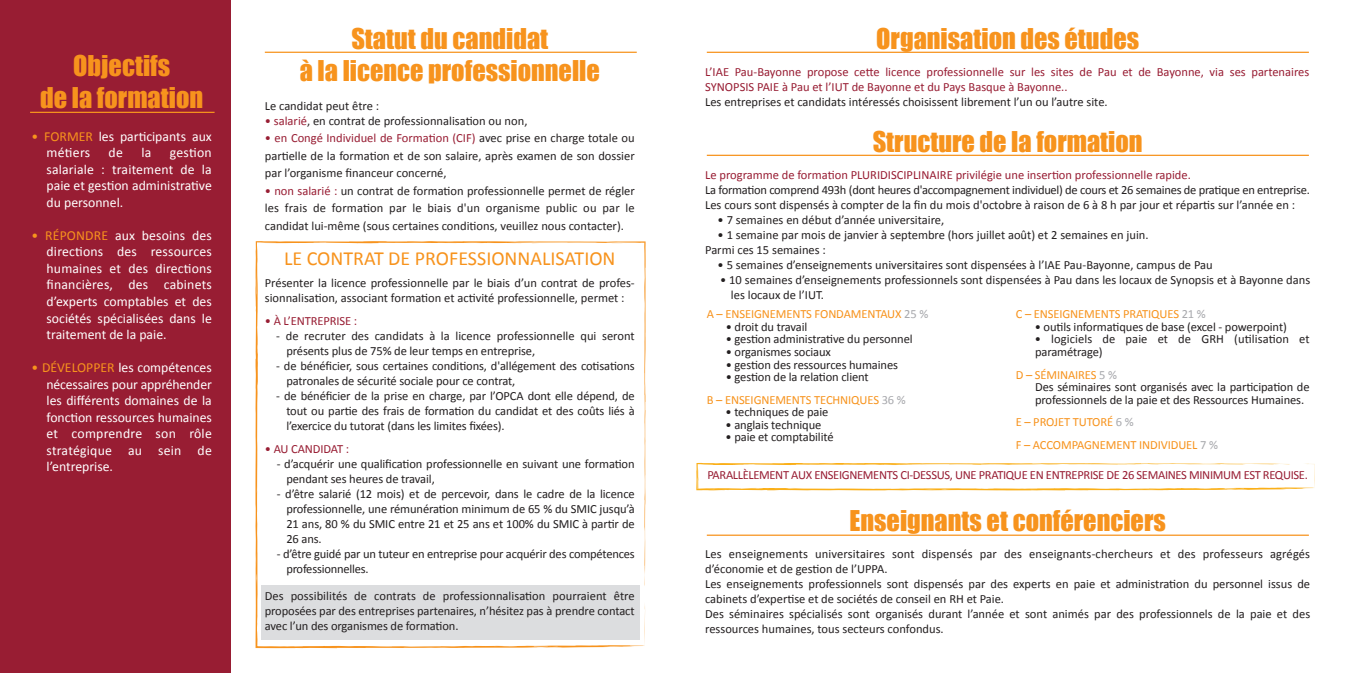
<style>
.page{position:relative;width:1348px;height:673px;background:#fff}
.page>*{position:absolute;margin:0;border:0;box-sizing:border-box;transform-origin:0 0}
.t1{font:26.25px/31.5px "Impact";color:#f7931d;text-align:center}
.t2{font:20px "Calibri";color:#f7931d}
.t3{font:13.75px/16.5px "Calibri";color:#fff;text-align:justify}
.t4{font:12.5px/15px "Calibri";letter-spacing:-.005em;color:#231f20}
.t5{font:12.5px/15px "Calibri";color:#981d33}
.t6{font:12.5px/22.5px "Calibri";letter-spacing:-.01em;color:#f7931d}
.t7{font:12.5px "Calibri";letter-spacing:-.025em;color:#981d33}
.s1{color:#f7931d}
.s2{color:#981d33}
.s3{color:#a8a9ad}
</style>
<div class="page">
<div style="left:0;top:0;width:231px;height:672px;background:#981d33"></div>
<hr style="left:30px;top:112px;width:184px;height:1px;background:#f7931d">
<svg style="left:255px;top:241px;width:391px;height:406px"></svg>
<svg style="left:644px;top:535px;width:1px;height:36px"></svg>
<svg style="left:644px;top:450px;width:1px;height:25px"></svg>
<svg style="left:644px;top:411px;width:1px;height:24px"></svg>
<svg style="left:607px;top:243px;width:16px;height:1px"></svg>
<svg style="left:567px;top:241px;width:16px;height:2px"></svg>
<svg style="left:487px;top:243px;width:16px;height:1px"></svg>
<svg style="left:444px;top:243px;width:13px;height:1px"></svg>
<svg style="left:257px;top:471px;width:1px;height:24px"></svg>
<svg style="left:415px;top:645px;width:17px;height:1px"></svg>
<hr style="left:265px;top:52px;width:371px;height:1px;background:#f7931d">
<hr style="left:706px;top:52px;width:602px;height:1px;background:#f7931d">
<hr style="left:706px;top:154px;width:602px;height:2px;background:#f7931d">
<hr style="left:706px;top:534px;width:602px;height:1px;background:#f7931d">
<svg style="left:696px;top:462px;width:619px;height:28px"></svg>
<h1 class="t1" style="left:40px;top:49px;width:164px">Objectifs<br>de la formation</h1>
<p class="t3" style="left:47px;top:128px;width:167px;text-indent:-15px"><span class="s1">• FORMER</span> les participants aux métiers</p>
<p class="t3" style="left:109px;top:144px;width:16px">de</p>
<p class="t3" style="left:141px;top:144px;width:12px">la</p>
<p class="t3" style="left:47px;top:144px;width:167px;text-indent:123px">gestion salariale : traitement de la paie et gestion administrative du personnel.</p>
<p class="t3" style="left:47px;top:227px;width:167px;text-indent:-15px"><span class="s1">• RÉPONDRE</span> aux besoins des directions des ressources humaines et des directions financières, des cabinets d’experts comptables et des sociétés spécialisées dans le traitement de la paie.</p>
<p class="t3" style="left:47px;top:359px;width:167px;text-indent:-15px"><span class="s1">• DÉVELOPPER</span> les compétences nécessaires pour appréhender les différents domaines de la fonction ressources humaines et comprendre son rôle stratégique au sein de l’entreprise.</p>
<h1 class="t1" style="left:300px;top:23px;width:301px">Statut du candidat<br>à la licence professionnelle</h1>
<p class="t4" style="left:265px;top:98px;width:116px">Le candidat peut être :</p>
<p class="t4" style="left:265px;top:113px;width:264px"><span class="s2">• salarié</span>, en contrat de professionnalisation ou non,</p>
<p class="t4" style="left:265px;top:129px;width:371px;line-height:17.5px;text-align:justify"><span class="s2">• en Congé Individuel de Formation (CIF)</span> avec prise en charge totale ou partielle de la formation et de son salaire, après examen de son dossier par l’organisme financeur concerné,</p>
<p class="t4" style="left:265px;top:182px;width:371px;line-height:17.5px;text-align:justify"><span class="s2">• non salarié :</span> un contrat de formation professionnelle permet de régler les frais de formation par le biais d'un organisme public ou par le candidat lui-même (sous certaines conditions, veuillez nous contacter).</p>
<h2 class="t2" style="left:284px;top:245px;width:333px">LE CONTRAT DE PROFESSIONNALISATION</h2>
<p class="t4" style="left:265px;top:275px;width:371px">Présenter la licence professionnelle par le biais d’un contrat de profes&shy;sionnalisation, associant formation et activité professionnelle, permet :</p>
<p class="t5" style="left:265px;top:313px;width:94px">• À L’ENTREPRISE :</p>
<p class="t4" style="left:286px;top:328px;width:350px;text-indent:-10px">- de recruter des candidats à la licence professionnelle qui seront présents plus de 75% de leur temps en entreprise,</p>
<p class="t4" style="left:286px;top:358px;width:350px;text-indent:-10px">- de bénéficier, sous certaines conditions, d'allégement des cotisations patronales de sécurité sociale pour ce contrat,</p>
<p class="t4" style="left:286px;top:388px;width:350px;text-align:justify;text-indent:-10px">- de bénéficier de la prise en charge, par l’OPCA dont elle dépend, de tout ou partie des frais de formation du candidat et des coûts liés à l’exercice du tutorat (dans les limites fixées).</p>
<p class="t5" style="left:265px;top:440px;width:86px">• AU CANDIDAT :</p>
<p class="t4" style="left:286px;top:455px;width:350px;text-indent:-10px">- d’acquérir une qualification professionnelle en suivant une formation pendant ses heures de travail,</p>
<p class="t4" style="left:286px;top:485px;width:350px;text-align:justify;text-indent:-10px">- d’être salarié (12 mois) et de percevoir, dans le cadre de la licence professionnelle, une rémunération minimum de 65 % du SMIC jusqu’à 21 ans, 80 % du SMIC entre 21 et 25 ans et 100% du SMIC à partir de 26 ans.</p>
<p class="t4" style="left:286px;top:545px;width:350px;text-indent:-10px">- d’être guidé par un tuteur en entreprise pour acquérir des compétences professionnelles.</p>
<p class="t4" style="left:265px;top:588px;width:371px;text-align:justify">Des possibilités de contrats de professionnalisation pourraient être proposées par des entreprises partenaires, n’hésitez pas à prendre contact avec l’un des organismes de formation.</p>
<h1 class="t1" style="left:876px;top:23px;width:264px">Organisation des études</h1>
<p class="t5" style="left:705px;top:64px;width:605px">L’IAE Pau-Bayonne propose cette licence professionnelle sur les sites de Pau et de Bayonne, via ses partenaires<br>SYNOPSIS PAIE à Pau et l’IUT de Bayonne et du Pays Basque à Bayonne..</p>
<p class="t4" style="left:705px;top:94px;width:404px">Les entreprises et candidats intéressés choisissent librement l’un ou l’autre site.</p>
<h1 class="t1" style="left:872px;top:125px;width:271px">Structure de la formation</h1>
<p class="t5" style="left:705px;top:167px;width:487px">Le programme de formation PLURIDISCIPLINAIRE privilégie une insertion professionnelle rapide.</p>
<p class="t4" style="left:705px;top:182px;width:606px">La formation comprend 493h (dont heures d'accompagnement individuel) de cours et 26 semaines de pratique en entreprise.<br>Les cours sont dispensés à compter de la fin du mois d'octobre à raison de 6 à 8 h par jour et répartis sur l’année en :</p>
<p class="t4" style="left:717px;top:212px;width:228px">• 7 semaines en début d’année universitaire,</p>
<p class="t4" style="left:705px;top:227px;width:445px;text-indent:12px">• 1 semaine par mois de janvier à septembre (hors juillet août) et 2 semaines en juin.<br>Parmi ces 15 semaines :</p>
<p class="t4" style="left:717px;top:257px;width:496px">• 5 semaines d’enseignements universitaires sont dispensées à l’IAE Pau-Bayonne, campus de Pau</p>
<p class="t4" style="left:730px;top:272px;width:580px;text-indent:-11px">• 10 semaines d’enseignements professionnels sont dispensées à Pau dans les locaux de Synopsis et à Bayonne dans les locaux de l’IUT.</p>
<p class="t6" style="left:706px;top:303px;width:223px">A – ENSEIGNEMENTS FONDAMENTAUX <span class="s3">25 %</span></p>
<p class="t4" style="left:725px;top:319px;width:83px">• droit du travail</p>
<p class="t4" style="left:725px;top:331px;width:188px">• gestion administrative du personnel</p>
<p class="t4" style="left:725px;top:344px;width:107px">• organismes sociaux</p>
<p class="t4" style="left:725px;top:356px;width:174px">• gestion des ressources humaines</p>
<p class="t4" style="left:706px;top:365px;width:200px;line-height:22.5px;text-indent:19px">• gestion de la relation client<br><span class="s1">B – ENSEIGNEMENTS TECHNIQUES</span> <span class="s3">36 %</span></p>
<p class="t4" style="left:725px;top:404px;width:104px">• techniques de paie</p>
<p class="t4" style="left:725px;top:416px;width:97px">• anglais technique</p>
<p class="t4" style="left:725px;top:429px;width:110px">• paie et comptabilité</p>
<p class="t6" style="left:1015px;top:303px;width:191px">C – ENSEIGNEMENTS PRATIQUES <span class="s3">21 %</span></p>
<p class="t4" style="left:1034px;top:319px;width:253px">• outils informatiques de base (excel - powerpoint)</p>
<p class="t4" style="left:1034px;top:333px;width:276px;line-height:12.5px">• logiciels de paie et de GRH (utilisation et paramétrage)</p>
<p class="t4" style="left:1034px;top:368px;width:276px;line-height:12.5px;text-indent:-19px"><span class="s1">D – SÉMINAIRES</span> <span class="s3">5 %<br></span>Des séminaires sont organisés avec la participation de professionnels de la paie et des Ressources Humaines.</p>
<p class="t6" style="left:1015px;top:410px;width:204px">E – PROJET TUTORÉ <span class="s3">6 %<br></span>F – ACCOMPAGNEMENT INDIVIDUEL <span class="s3">7 %</span></p>
<p class="t7" style="left:707px;top:466px;width:602px">PARALLÈLEMENT AUX ENSEIGNEMENTS CI-DESSUS, UNE PRATIQUE EN ENTREPRISE DE 26 SEMAINES MINIMUM EST REQUISE.</p>
<h1 class="t1" style="left:849px;top:503px;width:317px">Enseignants et conférenciers</h1>
<p class="t4" style="left:705px;top:546px;width:606px">Les enseignements universitaires sont dispensés par des enseignants-chercheurs et des professeurs agrégés d’économie et de gestion de l’UPPA.<br>Les enseignements professionnels sont dispensés par des experts en paie et administration du personnel issus de cabinets d’expertise et de sociétés de conseil en RH et Paie.<br>Des séminaires spécialisés sont organisés durant l’année et sont animés par des professionnels de la paie et des ressources humaines, tous secteurs confondus.</p>
</div>
